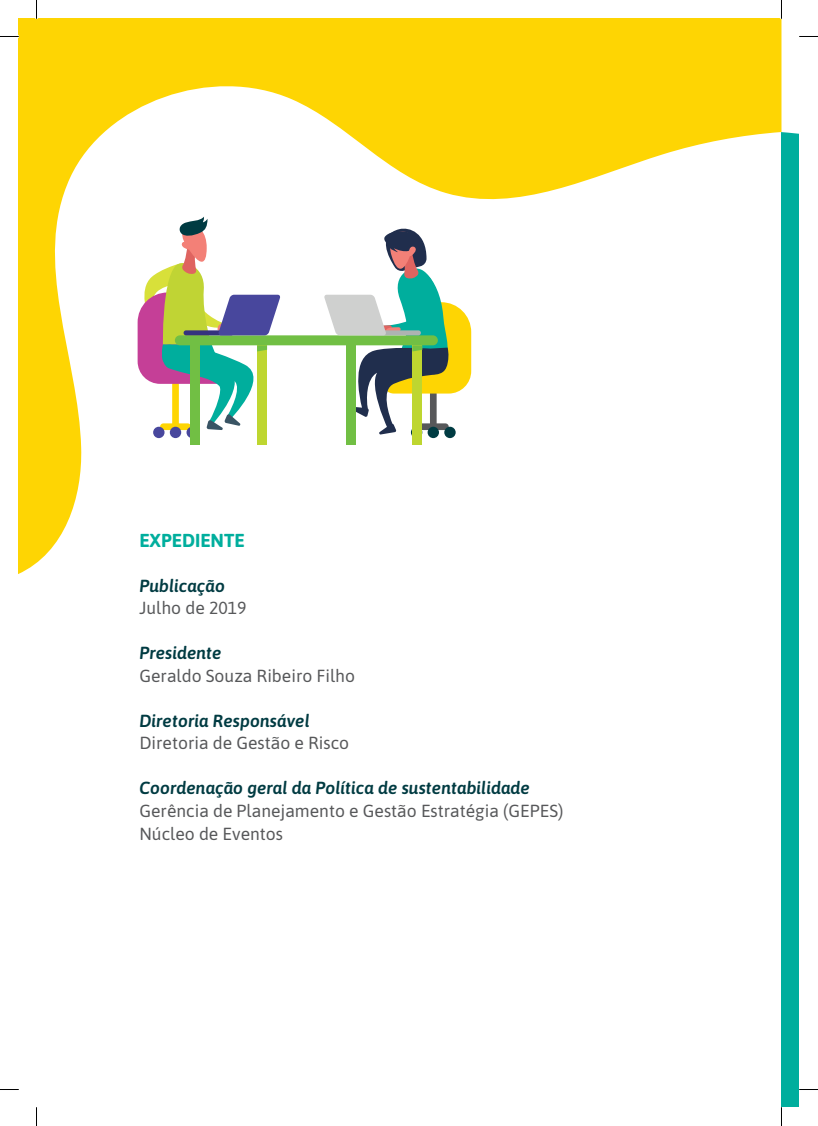
<style>
.page{position:relative;width:818px;height:1126px;background:#fff}
.page>*{position:absolute;margin:0;border:0;box-sizing:border-box;transform-origin:0 0}
.t1{font:700 18.75px "Asap";color:#00ae9d}
.t2{font:17.5px/22.5px "Asap";color:#57585a}
.t3{font:italic 600 17.5px "Asap";color:#003b42}
</style>
<div class="page">
<div style="left:781px;top:36px;width:17px;height:1071px;background:#00ae9d"></div>
<svg style="left:19px;top:19px;width:760px;height:555px"></svg>
<div style="left:186px;top:426px;width:12px;height:12px;background:#48479d;border-radius:50%"></div>
<div style="left:170px;top:426px;width:11px;height:12px;background:#48479d;border-radius:50%"></div>
<div style="left:153px;top:426px;width:11px;height:12px;background:#48479d;border-radius:50%"></div>
<div style="left:427px;top:426px;width:11px;height:12px;background:#003b42;border-radius:50%"></div>
<div style="left:444px;top:426px;width:11px;height:12px;background:#003b42;border-radius:50%"></div>
<div style="left:175px;top:335px;width:262px;height:10px;background:#71bf44;border-radius:5px"></div>
<div style="left:412px;top:345px;width:10px;height:99px;background:#bed630"></div>
<div style="left:345px;top:345px;width:10px;height:99px;background:#71bf44"></div>
<div style="left:190px;top:345px;width:10px;height:99px;background:#71bf44"></div>
<div style="left:257px;top:345px;width:10px;height:99px;background:#bed630"></div>
<svg style="left:324px;top:224px;width:147px;height:210px"></svg>
<svg style="left:137px;top:215px;width:143px;height:215px"></svg>
<svg style="left:0;top:36px;width:19px;height:1px"></svg>
<svg style="left:0;top:1089px;width:19px;height:1px"></svg>
<svg style="left:798px;top:1089px;width:19px;height:1px"></svg>
<svg style="left:36px;top:0;width:1px;height:19px"></svg>
<svg style="left:36px;top:1107px;width:1px;height:18px"></svg>
<svg style="left:779px;top:0;width:38px;height:574px"></svg>
<p class="t1" style="left:139px;top:529px;width:107px">EXPEDIENTE</p>
<p class="t3" style="left:139px;top:573px;width:87px">Publicação</p>
<p class="t2" style="left:139px;top:596px;width:108px">Julho de 2019</p>
<p class="t3" style="left:139px;top:641px;width:84px">Presidente</p>
<p class="t2" style="left:139px;top:663px;width:217px">Geraldo Souza Ribeiro Filho</p>
<p class="t3" style="left:139px;top:708px;width:172px">Diretoria Responsável</p>
<p class="t2" style="left:139px;top:731px;width:211px">Diretoria de Gestão e Risco</p>
<p class="t3" style="left:139px;top:776px;width:392px">Coordenação geral da Política de sustentabilidade</p>
<p class="t2" style="left:139px;top:798px;width:425px">Gerência de Planejamento e Gestão Estratégia (GEPES)<br>Núcleo de Eventos</p>
</div>
